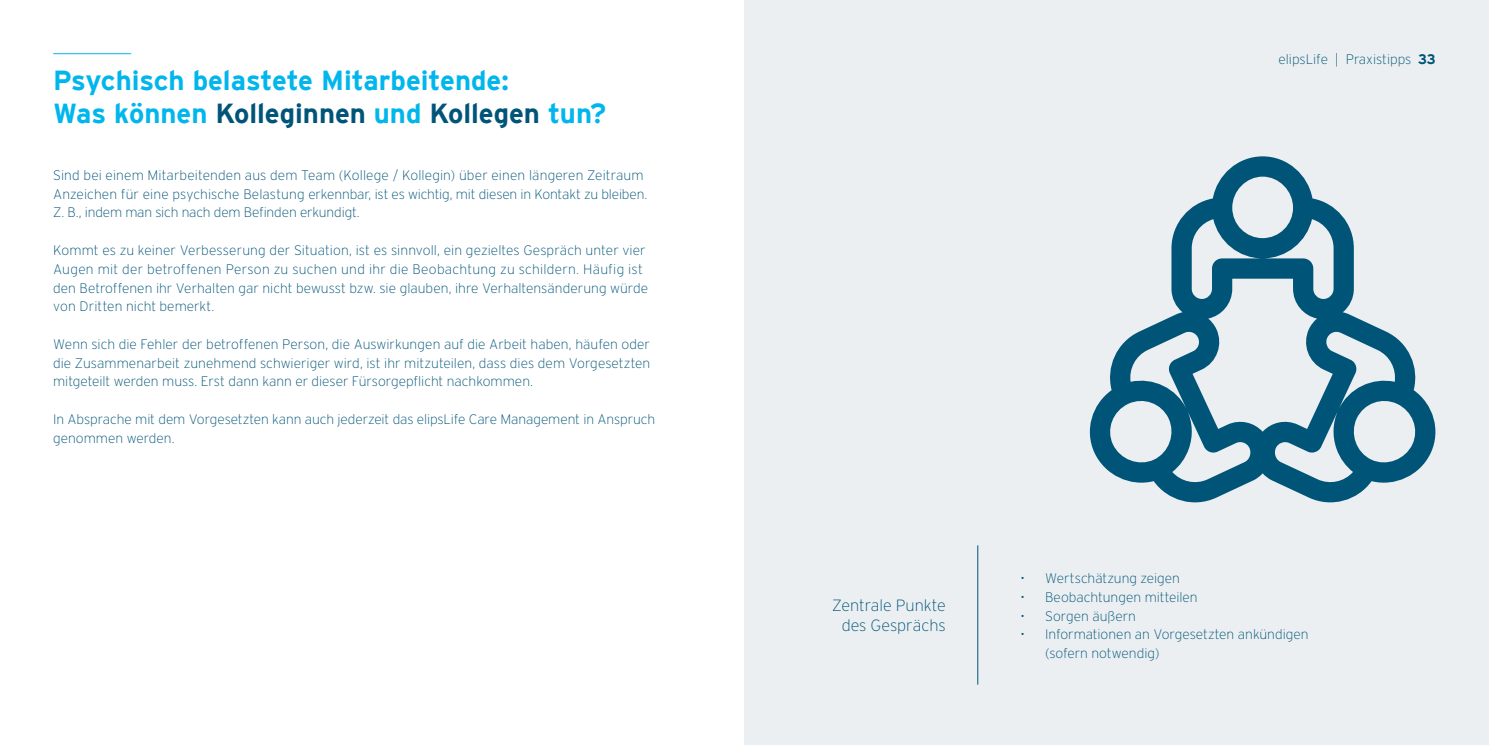
<style>
.page{position:relative;width:1489px;height:745px;background:#fff}
.page>*{position:absolute;margin:0;border:0;box-sizing:border-box;transform-origin:0 0}
.t1{font:700 27.5px/33px "Interstate";color:#00b6ed}
.t2{font:200 16.25px/20px "Interstate";color:#005478;text-align:center}
.t3{font:200 13.75px/18.8px "Interstate";color:#005478}
.s1{color:#005478}
.s2{font-weight:700}
</style>
<div class="page">
<div style="left:744px;top:0;width:744px;height:744px;background:#ebeff2"></div>
<hr style="left:977px;top:545px;width:1px;height:139px;background:#005478">
<hr style="left:53px;top:53px;width:78px;height:1px;background:#00b6ed">
<svg style="left:1089px;top:156px;width:346px;height:347px"></svg>
<h1 class="t1" style="left:53px;top:64px;width:554px">Psychisch belastete Mitarbeitende:<br>Was können <span class="s1">Kolleginnen</span> und <span class="s1">Kollegen</span> tun?</h1>
<p class="t3" style="left:53px;top:165px;width:595px">Sind bei einem Mitarbeitenden aus dem Team (Kollege / Kollegin) über einen längeren Zeitraum<br>Anzeichen für eine psychische Belastung erkennbar, ist es wichtig, mit diesen in Kontakt zu bleiben.<br>Z. B., indem man sich nach dem Befinden erkundigt.</p>
<p class="t3" style="left:53px;top:240px;width:596px">Kommt es zu keiner Verbesserung der Situation, ist es sinnvoll, ein gezieltes Gespräch unter vier Augen mit der betroffenen Person zu suchen und ihr die Beobachtung zu schildern. Häufig ist den Betroffenen ihr Verhalten gar nicht bewusst bzw. sie glauben, ihre Verhaltensänderung würde von Dritten nicht bemerkt.</p>
<p class="t3" style="left:53px;top:334px;width:598px;text-align:justify">Wenn sich die Fehler der betroffenen Person, die Auswirkungen auf die Arbeit haben, häufen oder die Zusammenarbeit zunehmend schwieriger wird, ist ihr mitzuteilen, dass dies dem Vorgesetzten mitgeteilt werden muss. Erst dann kann er dieser Fürsorgepflicht nachkommen.</p>
<p class="t3" style="left:53px;top:409px;width:603px">In Absprache mit dem Vorgesetzten kann auch jederzeit das elipsLife Care Management in Anspruch genommen werden.</p>
<p class="t3" style="left:1278px;top:50px;width:159px">elipsLife | Praxistipps <span class="s2">33</span></p>
<p class="t2" style="left:832px;top:594px;width:115px">Zentrale Punkte des Gesprächs</p>
<p class="t3" style="left:1020px;top:568px;width:161px">• Wertschätzung zeigen</p>
<p class="t3" style="left:1020px;top:587px;width:179px">• Beobachtungen mitteilen</p>
<p class="t3" style="left:1020px;top:606px;width:117px">• Sorgen äußern</p>
<p class="t3" style="left:1045px;top:624px;width:265px;text-indent:-25px">• Informationen an Vorgesetzten ankündigen (sofern notwendig)</p>
</div>
